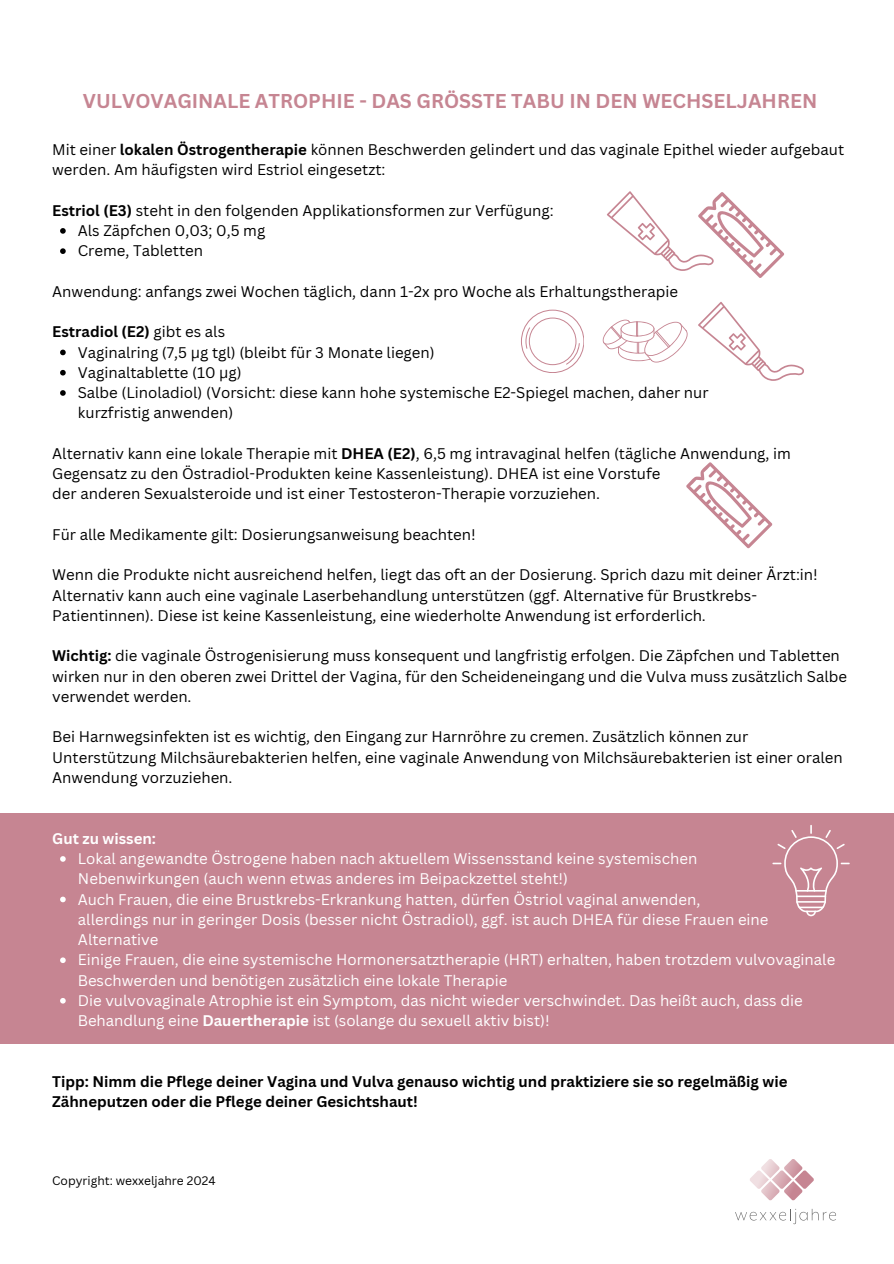
<style>
.page{position:relative;width:894px;height:1264px;background:#fff}
.page>*{position:absolute;margin:0;border:0;box-sizing:border-box;transform-origin:0 0}
.t1{font:700 19.5px "Canva Sans";color:#c68592}
.t2{font:15px/20.2px "Canva Sans";color:#000}
.t3{font:15px/20.2px "Canva Sans";color:#fff}
.t4{font:700 15px/20.2px "Canva Sans";color:#000}
.t5{font:700 15px "Canva Sans";color:#fff}
.t6{font:12px "Canva Sans";color:#000}
.s1{font-weight:700}
.s2{font-weight:400}
</style>
<div class="page">
<div style="left:0;top:813px;width:893px;height:231px;background:#c68592"></div>
<svg style="left:60px;top:228px;width:6px;height:6px"></svg>
<svg style="left:60px;top:248px;width:6px;height:6px"></svg>
<svg style="left:60px;top:349px;width:6px;height:6px"></svg>
<svg style="left:60px;top:370px;width:6px;height:5px"></svg>
<svg style="left:60px;top:390px;width:6px;height:6px"></svg>
<svg style="left:60px;top:856px;width:6px;height:5px"></svg>
<svg style="left:60px;top:896px;width:6px;height:6px"></svg>
<svg style="left:60px;top:957px;width:6px;height:6px"></svg>
<svg style="left:60px;top:998px;width:6px;height:5px"></svg>
<svg style="left:750px;top:1159px;width:63px;height:41px"></svg>
<svg style="left:735px;top:1208px;width:100px;height:16px"></svg>
<svg style="left:772px;top:825px;width:77px;height:91px"></svg>
<svg style="left:607px;top:191px;width:177px;height:87px"></svg>
<svg style="left:602px;top:319px;width:86px;height:44px"></svg>
<svg style="left:521px;top:309px;width:63px;height:63px"></svg>
<svg style="left:698px;top:302px;width:105px;height:78px"></svg>
<svg style="left:686px;top:462px;width:86px;height:86px"></svg>
<h1 class="t1" style="left:83px;top:87px;width:735px">VULVOVAGINALE ATROPHIE - DAS GRÖSSTE TABU IN DEN WECHSELJAHREN</h1>
<h3 class="t2" style="left:52px;top:139px;width:793px">Mit einer <span class="s1">lokalen Östrogentherapie</span> können Beschwerden gelindert und das vaginale Epithel wieder aufgebaut werden. Am häufigsten wird Estriol eingesetzt:</h3>
<h3 class="t2" style="left:52px;top:200px;width:503px"><span class="s1">Estriol (E3)</span> steht in den folgenden Applikationsformen zur Verfügung:</h3>
<p class="t2" style="left:78px;top:220px;width:189px">Als Zäpfchen 0,03; 0,5 mg</p>
<p class="t2" style="left:78px;top:240px;width:127px">Creme, Tabletten</p>
<h3 class="t2" style="left:52px;top:281px;width:627px">Anwendung: anfangs zwei Wochen täglich, dann 1-2x pro Woche als Erhaltungstherapie</h3>
<h3 class="t4" style="left:52px;top:321px;width:174px">Estradiol (E2) <span class="s2">gibt es als</span></h3>
<p class="t2" style="left:78px;top:341px;width:358px">Vaginalring (7,5 µg tgl) (bleibt für 3 Monate liegen)</p>
<p class="t2" style="left:78px;top:362px;width:165px">Vaginaltablette (10 µg)</p>
<p class="t2" style="left:78px;top:382px;width:632px">Salbe (Linoladiol) (Vorsicht: diese kann hohe systemische E2-Spiegel machen, daher nur</p>
<p class="t2" style="left:78px;top:402px;width:157px">kurzfristig anwenden)</p>
<h3 class="t2" style="left:52px;top:443px;width:740px">Alternativ kann eine lokale Therapie mit <span class="s1">DHEA (E2)</span>, 6,5 mg intravaginal helfen (tägliche Anwendung, im<br>Gegensatz zu den Östradiol-Produkten keine Kassenleistung). DHEA ist eine Vorstufe<br>der anderen Sexualsteroide und ist einer Testosteron-Therapie vorzuziehen.</h3>
<h3 class="t2" style="left:52px;top:524px;width:425px">Für alle Medikamente gilt: Dosierungsanweisung beachten!</h3>
<h3 class="t2" style="left:52px;top:564px;width:767px">Wenn die Produkte nicht ausreichend helfen, liegt das oft an der Dosierung. Sprich dazu mit deiner Ärzt:in!<br>Alternativ kann auch eine vaginale Laserbehandlung unterstützen (ggf. Alternative für Brustkrebs-<br>Patientinnen). Diese ist keine Kassenleistung, eine wiederholte Anwendung ist erforderlich.</h3>
<h3 class="t2" style="left:52px;top:645px;width:796px"><span class="s1">Wichtig:</span> die vaginale Östrogenisierung muss konsequent und langfristig erfolgen. Die Zäpfchen und Tabletten wirken nur in den oberen zwei Drittel der Vagina, für den Scheideneingang und die Vulva muss zusätzlich Salbe verwendet werden.</h3>
<h3 class="t2" style="left:52px;top:726px;width:791px">Bei Harnwegsinfekten ist es wichtig, den Eingang zur Harnröhre zu cremen. Zusätzlich können zur<br>Unterstützung Milchsäurebakterien helfen, eine vaginale Anwendung von Milchsäurebakterien ist einer oralen<br>Anwendung vorzuziehen.</h3>
<h2 class="t5" style="left:52px;top:827px;width:105px">Gut zu wissen:</h2>
<p class="t3" style="left:78px;top:848px;width:621px">Lokal angewandte Östrogene haben nach aktuellem Wissensstand keine systemischen</p>
<p class="t3" style="left:78px;top:868px;width:491px">Nebenwirkungen (auch wenn etwas anderes im Beipackzettel steht!)</p>
<p class="t3" style="left:78px;top:888px;width:624px">Auch Frauen, die eine Brustkrebs-Erkrankung hatten, dürfen Östriol vaginal anwenden,</p>
<h3 class="t3" style="left:78px;top:908px;width:692px">allerdings nur in geringer Dosis (besser nicht Östradiol), ggf. ist auch DHEA für diese Frauen eine</h3>
<p class="t3" style="left:78px;top:929px;width:82px">Alternative</p>
<p class="t3" style="left:78px;top:949px;width:758px">Einige Frauen, die eine systemische Hormonersatztherapie (HRT) erhalten, haben trotzdem vulvovaginale<br>Beschwerden und benötigen zusätzlich eine lokale Therapie</p>
<p class="t3" style="left:78px;top:989px;width:726px">Die vulvovaginale Atrophie ist ein Symptom, das nicht wieder verschwindet. Das heißt auch, dass die<br>Behandlung eine <span class="s1">Dauertherapie</span> ist (solange du sexuell aktiv bist)!</p>
<h2 class="t4" style="left:52px;top:1070px;width:736px">Tipp: Nimm die Pflege deiner Vagina und Vulva genauso wichtig und praktiziere sie so regelmäßig wie<br>Zähneputzen oder die Pflege deiner Gesichtshaut!</h2>
<p class="t6" style="left:52px;top:1172px;width:165px">Copyright: wexxeljahre 2024</p>
</div>
